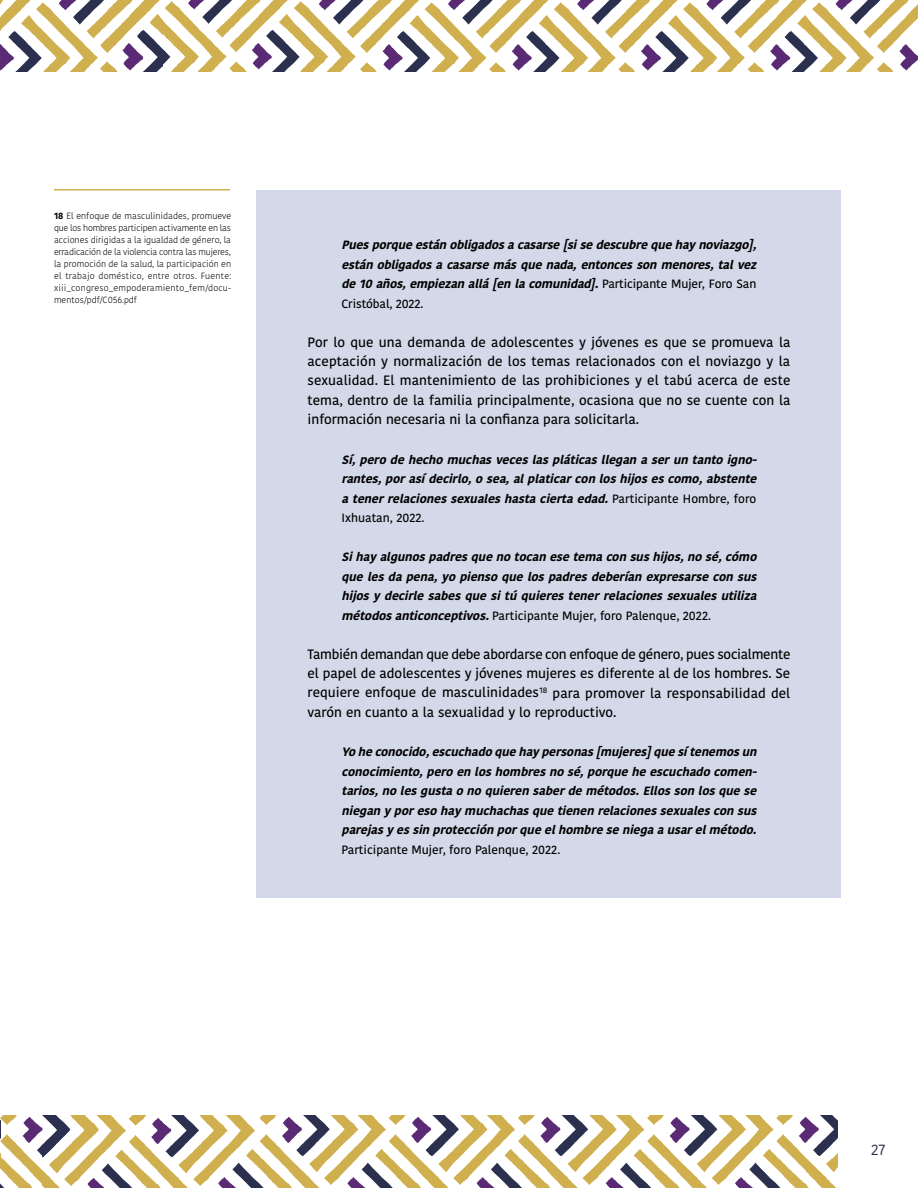
<style>
.page{position:relative;width:918px;height:1188px;background:#fff}
.page>*{position:absolute;margin:0;border:0;box-sizing:border-box;transform-origin:0 0}
.t1{font:15px "Kohinoor Bangla";color:#2a304e}
.t2{font:500 13.5px/19.5px "Kohinoor Bangla";color:#000;text-align:justify}
.t3{font:italic 700 12px/19.5px "Kohinoor Bangla";color:#000}
.t4{font:500 12px "Kohinoor Bangla";color:#000}
.t5{font:300 9px/12px "Kohinoor Bangla";letter-spacing:.025em;color:#000;text-align:justify}
.s1{font-weight:700}
.s2{font-weight:500;font-style:normal}
</style>
<div class="page">
<div style="left:256px;top:190px;width:585px;height:708px;background:#d4d9e9"></div>
<svg style="left:0;top:0;width:918px;height:71px"></svg>
<hr style="left:54px;top:189px;width:176px;height:1px;background:#d0af4f">
<svg style="left:0;top:1116px;width:838px;height:72px"></svg>
<p class="t5" style="left:54px;top:210px;width:179px"><span class="s1">18</span> El enfoque de masculinidades, promueve que los hombres participen activamente en las acciones dirigidas a la igualdad de género, la erradicación de la violencia contra las mujeres, la promoción de la salud, la participación en el trabajo doméstico, entre otros. Fuente: xiii_congreso_empoderamiento_fem/docu&shy;mentos/pdf/C056.pdf</p>
<p class="t3" style="left:342px;top:234px;width:421px">Puesporqueestánobligadosacasarse[sisedescubrequehaynoviazgo], estánobligadosacasarsemásquenada,entoncessonmenores,talvez de10años,empiezanallá[enlacomunidad].<span class="s2">P a r t i c i p a n t e M u j e r, F o r o S a n Cristóbal, 2022.</span></p>
<p class="t2" style="left:308px;top:332px;width:484px">Por lo que una demanda de adolescentes y jóvenes es que se promueva la aceptación y normalización de los temas relacionados con el noviazgo y la sexualidad. El mantenimiento de las prohibiciones y el tabú acerca de este tema, dentro de la familia principalmente, ocasiona que no se cuente con la información necesaria ni la confianza para solicitarla.</p>
<p class="t3" style="left:342px;top:449px;width:421px">Sí,perodehechomuchasveceslaspláticaslleganaseruntantoigno&shy;rantes,porasídecirlo,osea,alplaticarconloshijosescomo,abstente atenerrelacionessexualeshastaciertaedad.<span class="s2">P a r t i c i p a n t e H o m b r e , f o r o Ixhuatan, 2022.</span></p>
<p class="t3" style="left:342px;top:546px;width:421px;text-align:justify">Sihayalgunospadresquenotocanesetemaconsushijos,nosé,cómo quelesdapena,yopiensoquelospadresdeberíanexpresarseconsus hijosydecirlesabesquesitúquierestenerrelacionessexualesutiliza métodosanticonceptivos.<span class="s2">Participante Mujer, foro Palenque, 2022.</span></p>
<p class="t2" style="left:308px;top:644px;width:484px">También demandan que debe abordarse con enfoque de género, pues socialmente el papel de adolescentes y jóvenes mujeres es diferente al de los hombres. Se requiere enfoque de masculinidades<sup>18</sup> para promover la responsabilidad del varón en cuanto a la sexualidad y lo reproductivo.</p>
<p class="t3" style="left:342px;top:741px;width:421px;text-align:justify">Yoheconocido,escuchadoquehaypersonas[mujeres]quesítenemosun conocimiento,peroenloshombresnosé,porqueheescuchadocomen&shy;tarios,nolesgustaonoquierensaberdemétodos.Ellossonlosquese nieganyporesohaymuchachasquetienenrelacionessexualesconsus parejasyessinprotecciónporqueelhombreseniegaausarelmétodo.</p>
<p class="t4" style="left:342px;top:840px;width:220px">Participante Mujer, foro Palenque, 2022.</p>
<p class="t1" style="left:871px;top:1138px;width:16px">27</p>
</div>
